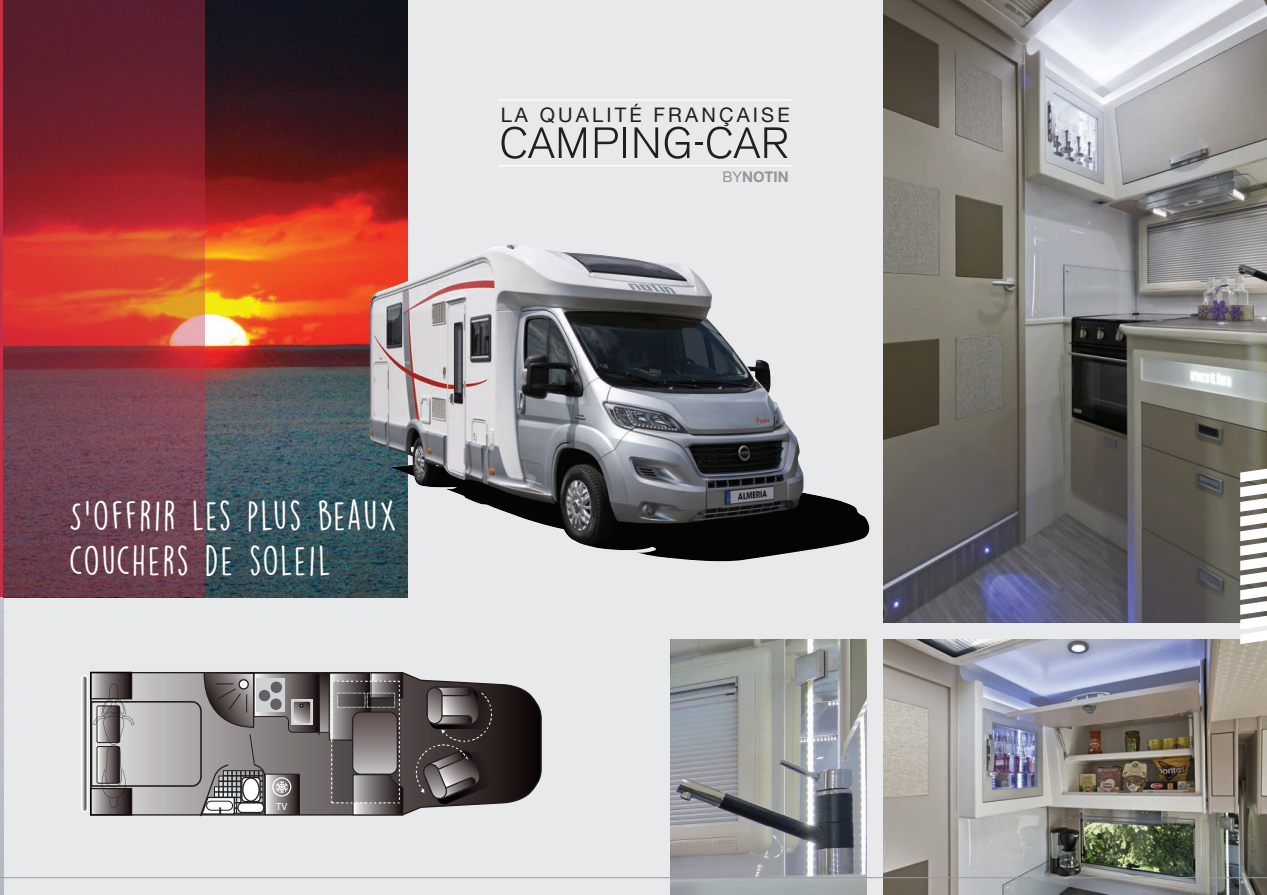
<style>
.page{position:relative;width:1267px;height:895px;background:#e8e9ea}
.page>*{position:absolute;margin:0;border:0;box-sizing:border-box;transform-origin:0 0}
.t1{font:37.5px/45px "DK Lemon Yellow Sun";letter-spacing:.045em;color:#fff}
.t2{font:20.1px "Helvetica Neue";letter-spacing:.155em;color:#231f20}
.t3{font:700 14.7px "Helvetica Neue";color:#939598}
.t4{font:9.9px "Akzidenz Grotesk BE";color:#fff}
.s1{font-weight:400}
</style>
<div class="page">
<img style="left:0;top:597px;width:4px;height:297px">
<img style="left:883px;top:0;width:384px;height:623px">
<img style="left:883px;top:640px;width:384px;height:255px">
<img style="left:670px;top:640px;width:196px;height:255px">
<svg style="left:1240px;top:466px;width:27px;height:178px;background:#cdccc9"></svg>
<div style="left:0;top:0;width:5px;height:597px;background:#c52f46"></div>
<img style="left:205px;top:0;width:203px;height:597px">
<svg style="left:3px;top:0;width:202px;height:597px;background:#89363b"></svg>
<svg style="left:502px;top:127px;width:84px;height:32px"></svg>
<svg style="left:595px;top:127px;width:23px;height:31px"></svg>
<hr style="left:623px;top:127px;width:3px;height:31px;background:#231f20">
<svg style="left:635px;top:127px;width:23px;height:31px"></svg>
<hr style="left:498px;top:99px;width:293px;height:2px;background:#fff">
<hr style="left:498px;top:165px;width:293px;height:1px;background:#fff">
<svg style="left:665px;top:127px;width:123px;height:32px"></svg>
<hr style="left:0;top:877px;width:1267px;height:1px;background:#999b9e">
<svg style="left:329px;top:672px;width:213px;height:143px"></svg>
<svg style="left:82px;top:675px;width:5px;height:136px"></svg>
<div style="left:81px;top:675px;width:7px;height:137px;border:1px solid #fff;border-radius:3px"></div>
<div style="left:431px;top:686px;width:42px;height:10px;border:1px solid #231f20;border-radius:4px"></div>
<svg style="left:412px;top:687px;width:83px;height:117px;background:#4e4645"></svg>
<div style="left:330px;top:673px;width:41px;height:67px;background:linear-gradient(to right,#eeebeb,#160a09)"></div>
<div style="left:329px;top:672px;width:42px;height:69px;border:1px solid #231f20"></div>
<svg style="left:373px;top:674px;width:28px;height:7px"></svg>
<div style="left:371px;top:672px;width:32px;height:26px;border:1px solid #231f20"></div>
<svg style="left:352px;top:712px;width:52px;height:103px"></svg>
<svg style="left:334px;top:683px;width:64px;height:118px;background:#706a6a"></svg>
<div style="left:331px;top:681px;width:69px;height:122px;border:1px dashed #fff"></div>
<svg style="left:369px;top:695px;width:24px;height:10px"></svg>
<svg style="left:340px;top:695px;width:23px;height:10px"></svg>
<svg style="left:90px;top:671px;width:239px;height:146px;background:#908b8b"></svg>
<img style="left:390px;top:493px;width:480px;height:70px">
<img style="left:369px;top:245px;width:435px;height:302px">
<p class="t2" style="left:501px;top:97px;width:290px">LA QUALITÉ FRANÇAISE</p>
<p class="t3" style="left:722px;top:164px;width:68px"><span class="s1">BY</span>NOTIN</p>
<p class="t1" style="left:69px;top:492px;width:330px">S’OFFRIR LES PLUS BEAUX<br>COUCHERS DE SOLEIL</p>
<p class="t4" style="left:278px;top:566px;width:13px">TV</p>
<p class="t4" style="left:276px;top:801px;width:13px">TV</p>
</div>
